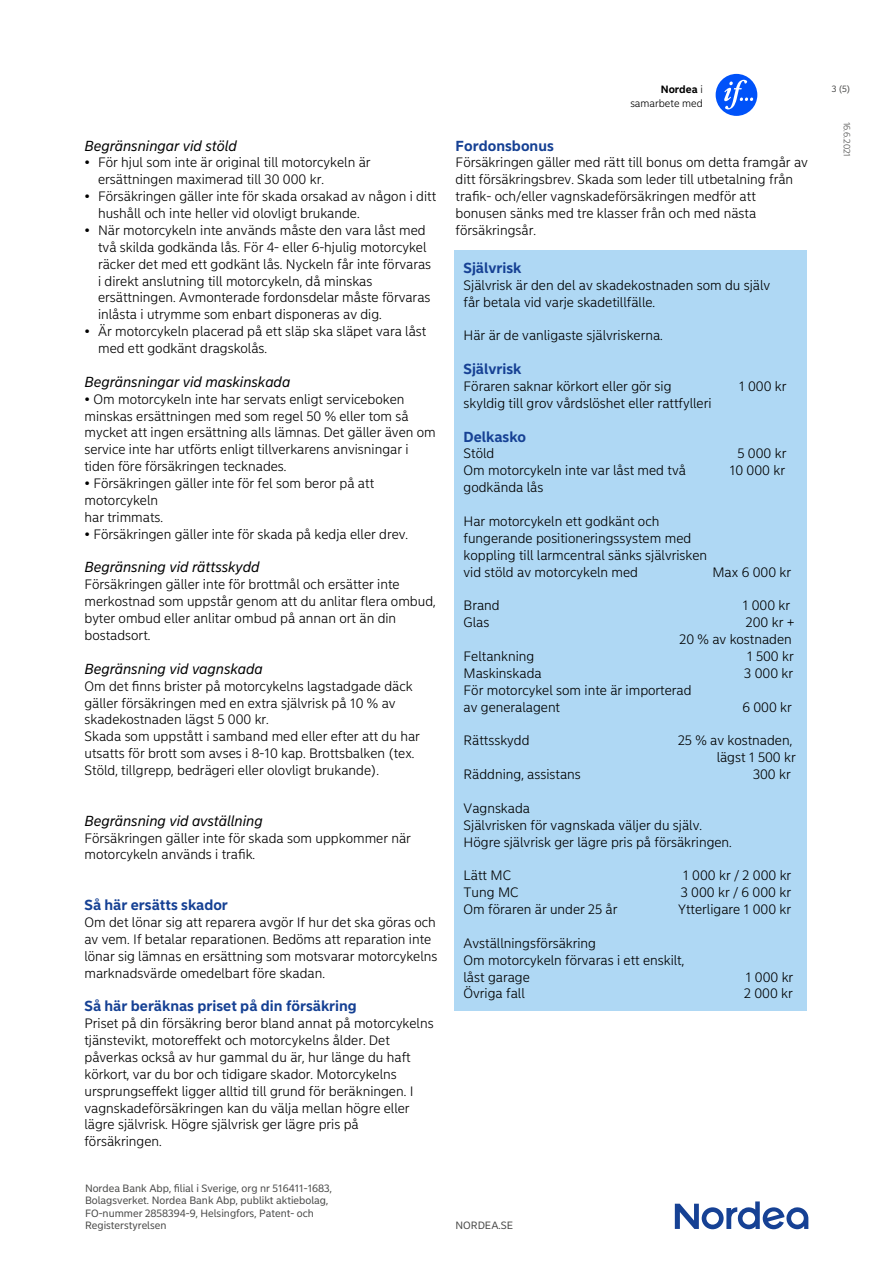
<style>
.page{position:relative;width:893px;height:1263px;background:#fff}
.page>*{position:absolute;margin:0;border:0;box-sizing:border-box;transform-origin:0 0}
.t1{font:italic 14.4px "Nordea Sans Small";color:#000}
.t2{font:700 14.4px "Nordea Sans Small";color:#164194}
.t3{font:300 13.5px/16.8px "Nordea Sans Small";color:#000}
.t4{font:10.5px/12.6px "Nordea Sans Small";color:#4a4a49}
.t5{font:300 10.5px "Nordea Sans Small";color:#000}
.t6{font:700 10.5px "Nordea Sans Small";color:#000}
.t7{font:300 9px "Nordea Sans Small";color:#4a4a49}
.t8{font:9px "Nordea Sans Small";color:#4a4a49}
.s1{font-weight:300}
</style>
<div class="page">
<div style="left:454px;top:250px;width:353px;height:760px;background:#afd8f4"></div>
<div style="left:716px;top:74px;width:41px;height:42px;background:#0052f9;border-radius:50%"></div>
<svg style="left:724px;top:80px;width:29px;height:29px"></svg>
<svg style="left:675px;top:1201px;width:133px;height:28px"></svg>
<p class="t1" style="left:84px;top:137px;width:154px">Begränsningar vid stöld</p>
<p class="t3" style="left:98px;top:154px;width:274px;text-indent:-14px">• För hjul som inte är original till motorcykeln är ersättningen maximerad till 30 000 kr.</p>
<p class="t3" style="left:98px;top:188px;width:340px;text-indent:-14px">• Försäkringen gäller inte för skada orsakad av någon i ditt hushåll och inte heller vid olovligt brukande.</p>
<p class="t3" style="left:98px;top:222px;width:335px;text-indent:-14px">• När motorcykeln inte används måste den vara låst med två skilda godkända lås. För 4- eller 6-hjulig motorcykel räcker det med ett godkänt lås. Nyckeln får inte förvaras i direkt anslutning till motorcykeln, då minskas ersättningen. Avmonterade fordonsdelar måste förvaras inlåsta i utrymme som enbart disponeras av dig.</p>
<p class="t3" style="left:98px;top:323px;width:330px;text-indent:-14px">• Är motorcykeln placerad på ett släp ska släpet vara låst med ett godkänt dragskolås.</p>
<p class="t1" style="left:84px;top:373px;width:207px">Begränsningar vid maskinskada</p>
<p class="t3" style="left:84px;top:391px;width:353px">• Om motorcykeln inte har servats enligt serviceboken minskas ersättningen med som regel 50 % eller tom så mycket att ingen ersättning alls lämnas. Det gäller även om service inte har utförts enligt tillverkarens anvisningar i tiden före försäkringen tecknades.</p>
<p class="t3" style="left:84px;top:475px;width:291px">• Försäkringen gäller inte för fel som beror på att motorcykeln<br>har trimmats.</p>
<p class="t3" style="left:84px;top:526px;width:325px">• Försäkringen gäller inte för skada på kedja eller drev.</p>
<p class="t1" style="left:84px;top:559px;width:177px">Begränsning vid rättsskydd</p>
<p class="t3" style="left:84px;top:576px;width:353px">Försäkringen gäller inte för brottmål och ersätter inte merkostnad som uppstår genom att du anlitar flera ombud, byter ombud eller anlitar ombud på annan ort än din bostadsort.</p>
<p class="t1" style="left:84px;top:660px;width:180px">Begränsning vid vagnskada</p>
<p class="t3" style="left:84px;top:678px;width:337px">Om det finns brister på motorcykelns lagstadgade däck gäller försäkringen med en extra självrisk på 10 % av skadekostnaden lägst 5 000 kr.<br>Skada som uppstått i samband med eller efter att du har utsatts för brott som avses i 8-10 kap. Brottsbalken (tex.<br>Stöld, tillgrepp, bedrägeri eller olovligt brukande).</p>
<p class="t1" style="left:84px;top:812px;width:180px">Begränsning vid avställning</p>
<p class="t3" style="left:84px;top:829px;width:328px">Försäkringen gäller inte för skada som uppkommer när motorcykeln används i trafik.</p>
<p class="t2" style="left:84px;top:896px;width:145px">Så här ersätts skador</p>
<p class="t3" style="left:84px;top:914px;width:354px">Om det lönar sig att reparera avgör If hur det ska göras och av vem. If betalar reparationen. Bedöms att reparation inte lönar sig lämnas en ersättning som motsvarar motorcykelns marknadsvärde omedelbart före skadan.</p>
<p class="t2" style="left:84px;top:997px;width:274px">Så här beräknas priset på din försäkring</p>
<p class="t3" style="left:84px;top:1015px;width:351px">Priset på din försäkring beror bland annat på motorcykelns tjänstevikt, motoreffekt och motorcykelns ålder. Det påverkas också av hur gammal du är, hur länge du haft körkort, var du bor och tidigare skador. Motorcykelns ursprungseffekt ligger alltid till grund för beräkningen. I vagnskadeförsäkringen kan du välja mellan högre eller lägre självrisk. Högre självrisk ger lägre pris på försäkringen.</p>
<p class="t4" style="left:85px;top:1182px;width:249px">Nordea Bank Abp, filial i Sverige, org nr 516411-1683, Bolagsverket. Nordea Bank Abp, publikt aktiebolag, FO-nummer 2858394-9, Helsingfors, Patent- och Registerstyrelsen</p>
<p class="t6" style="left:661px;top:83px;width:43px">Nordea <span class="s1">i</span></p>
<p class="t8" style="left:832px;top:83px;width:20px">3 (5)</p>
<p class="t5" style="left:630px;top:97px;width:74px">samarbete med</p>
<p class="t7" style="left:852px;top:122px;width:37px;rotate:90deg">16.6.2021</p>
<p class="t2" style="left:456px;top:137px;width:100px">Fordonsbonus</p>
<p class="t3" style="left:456px;top:154px;width:354px">Försäkringen gäller med rätt till bonus om detta framgår av ditt försäkringsbrev. Skada som leder till utbetalning från trafik- och/eller vagnskadeförsäkringen medför att bonusen sänks med tre klasser från och med nästa försäkringsår.</p>
<p class="t2" style="left:464px;top:259px;width:59px">Självrisk</p>
<p class="t3" style="left:464px;top:277px;width:308px">Självrisk är den del av skadekostnaden som du själv får betala vid varje skadetillfälle.</p>
<p class="t3" style="left:464px;top:327px;width:201px">Här är de vanligaste självriskerna.</p>
<p class="t2" style="left:464px;top:360px;width:59px">Självrisk</p>
<p class="t3" style="left:464px;top:378px;width:210px">Föraren saknar körkort eller gör sig</p>
<p class="t3" style="left:739px;top:378px;width:49px">1 000 kr</p>
<p class="t3" style="left:464px;top:395px;width:249px">skyldig till grov vårdslöshet eller rattfylleri</p>
<p class="t2" style="left:464px;top:428px;width:64px">Delkasko</p>
<p class="t3" style="left:464px;top:445px;width:32px">Stöld</p>
<p class="t3" style="left:737px;top:445px;width:50px">5 000 kr</p>
<p class="t3" style="left:464px;top:462px;width:224px">Om motorcykeln inte var låst med två</p>
<p class="t3" style="left:730px;top:462px;width:57px">10 000 kr</p>
<p class="t3" style="left:464px;top:479px;width:81px">godkända lås</p>
<p class="t3" style="left:464px;top:513px;width:245px">Har motorcykeln ett godkänt och fungerande positioneringssystem med koppling till larmcentral sänks självrisken vid stöld av motorcykeln med</p>
<p class="t3" style="left:712px;top:564px;width:80px">Max 6 000 kr</p>
<p class="t3" style="left:464px;top:597px;width:38px">Brand</p>
<p class="t3" style="left:743px;top:597px;width:49px">1 000 kr</p>
<p class="t3" style="left:464px;top:614px;width:27px">Glas</p>
<p class="t3" style="left:680px;top:614px;width:117px;text-align:right">200 kr +<br>20 % av kostnaden</p>
<p class="t3" style="left:464px;top:648px;width:72px">Feltankning</p>
<p class="t3" style="left:747px;top:648px;width:48px">1 500 kr</p>
<p class="t3" style="left:464px;top:665px;width:80px">Maskinskada</p>
<p class="t3" style="left:744px;top:665px;width:50px">3 000 kr</p>
<p class="t3" style="left:464px;top:682px;width:230px">För motorcykel som inte är importerad av generalagent</p>
<p class="t3" style="left:742px;top:699px;width:51px">6 000 kr</p>
<p class="t3" style="left:464px;top:732px;width:68px">Rättsskydd</p>
<p class="t3" style="left:678px;top:732px;width:119px;text-align:right">25 % av kostnaden, lägst 1 500 kr</p>
<p class="t3" style="left:464px;top:766px;width:119px">Räddning, assistans</p>
<p class="t3" style="left:753px;top:766px;width:39px">300 kr</p>
<p class="t3" style="left:464px;top:800px;width:270px">Vagnskada<br>Självrisken för vagnskada väljer du själv.<br>Högre självrisk ger lägre pris på försäkringen.</p>
<p class="t3" style="left:464px;top:867px;width:49px">Lätt MC</p>
<p class="t3" style="left:683px;top:867px;width:109px">1 000 kr / 2 000 kr</p>
<p class="t3" style="left:464px;top:884px;width:57px">Tung MC</p>
<p class="t3" style="left:681px;top:884px;width:112px">3 000 kr / 6 000 kr</p>
<p class="t3" style="left:464px;top:901px;width:155px">Om föraren är under 25 år</p>
<p class="t3" style="left:678px;top:901px;width:114px">Ytterligare 1 000 kr</p>
<p class="t3" style="left:464px;top:935px;width:222px">Avställningsförsäkring<br>Om motorcykeln förvaras i ett enskilt, låst garage</p>
<p class="t3" style="left:746px;top:969px;width:49px">1 000 kr</p>
<p class="t3" style="left:464px;top:985px;width:63px">Övriga fall</p>
<p class="t3" style="left:744px;top:985px;width:50px">2 000 kr</p>
<p class="t4" style="left:455px;top:1219px;width:59px">NORDEA.SE</p>
</div>
